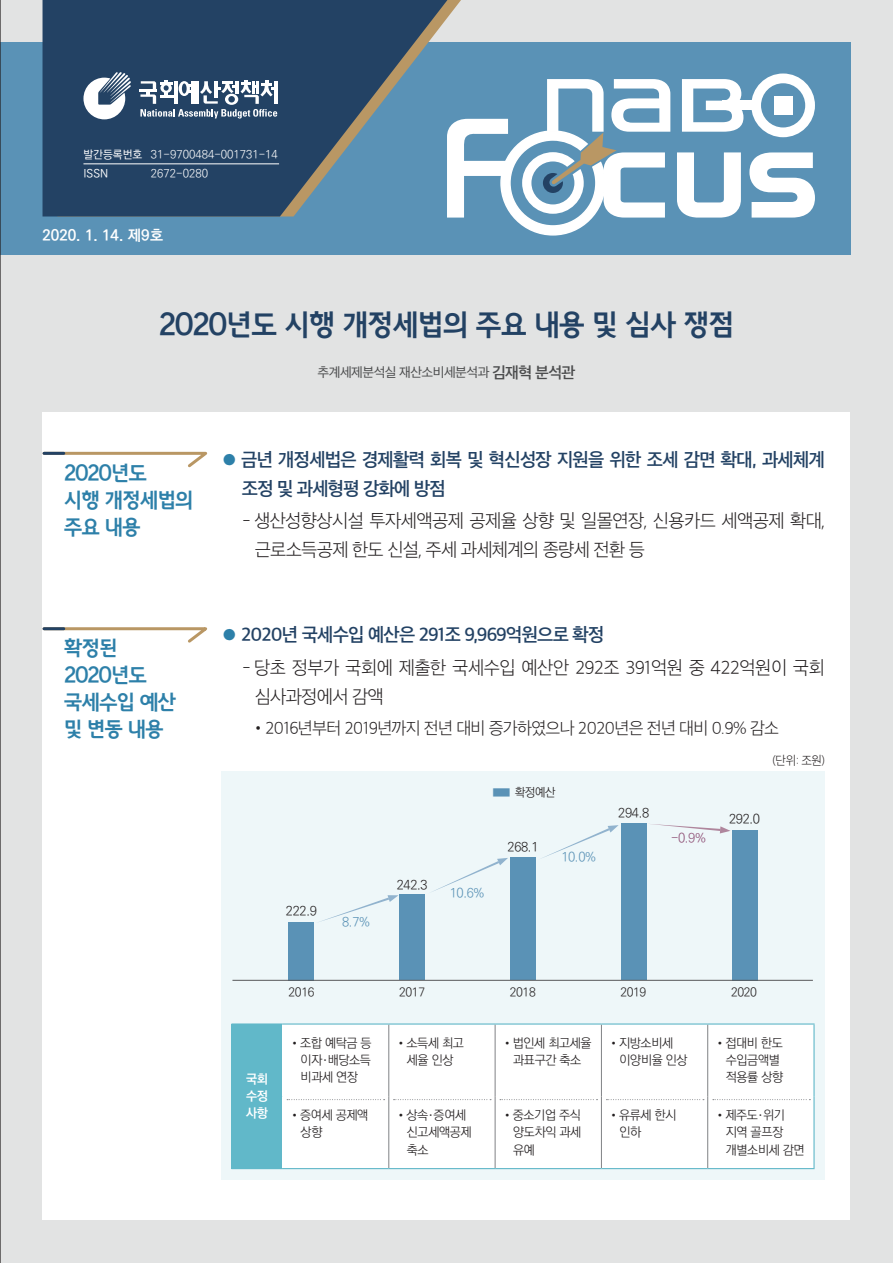
<style>
.page{position:relative;width:893px;height:1263px;background:#e2e3e3}
.page>*{position:absolute;margin:0;border:0;box-sizing:border-box;transform-origin:0 0}
.대제목{font:700 28.5px "Goyang Deogyang";letter-spacing:-.04em;color:#234264}
.중제목{font:700 20.25px/27px "Goyang Deogyang";letter-spacing:-.05em;color:#2d80a9}
.본문명조{font:18px/28.5px "SD Gothic Neoa b Ult Lt";letter-spacing:-.035em;color:#231f20}
.본문고딕{font:18px/28.5px "SD Gothic Neoa f Sm";letter-spacing:-.04em;color:#234264}
.본문명조_2{font:16.5px "SD Gothic Neoa b Ult Lt";letter-spacing:-.04em;color:#231f20}
.t1{font:700 15px "Ko Pub Dotum";color:#fff}
.t2{font:300 12.75px/17.2px "Ko Pub Dotum";letter-spacing:-.03em;color:#231f20}
.t3{font:12.75px "SD Gothic Neoa d Rg";letter-spacing:-.04em;color:#4b4c4d}
.t4{font:300 12.75px "Ko Pub Dotum";color:#5a92b6}
.t5{font:700 12.75px/17.2px "Ko Pub Dotum";color:#fff;text-align:justify}
.t6{font:300 12.75px "Ko Pub Dotum";color:#8e5076}
.t7{font:300 12px "Ko Pub Dotum";letter-spacing:-.03em;color:#231f20}
.t8{font:12px "SD Gothic Neoa b Ult Lt";color:#231f20;scale:.95 1}
.t9{font:300 11.25px "Ko Pub Dotum";color:#fff}
.t10{font:500 11.25px "Ko Pub Dotum";color:#fff}
.s1{font-weight:500}
.s2{font-family:"SD Gothic Neoa f Sm";font-size:15px}
.s3{font-family:"SD Gothic Neoa b Ult Lt";font-weight:400;color:#5a92b6}
.s4{font-family:"SD Gothic Neoa b Ult Lt";font-weight:400}
.s5{font-family:"SD Myeongjo Neoa d Md";font-weight:400}
</style>
<div class="page">
<div style="left:43px;top:412px;width:807px;height:808px;background:#fff"></div>
<div style="left:0;top:43px;width:850px;height:212px;background:#5a92b6"></div>
<svg style="left:43px;top:0;width:404px;height:216px;fill:#234264"></svg>
<div style="left:221px;top:771px;width:604px;height:409px;background:#eef7f9"></div>
<div style="left:289px;top:922px;width:25px;height:58px;background:#5a92b6"></div>
<div style="left:399px;top:894px;width:26px;height:86px;background:#5a92b6"></div>
<div style="left:510px;top:857px;width:26px;height:123px;background:#5a92b6"></div>
<div style="left:621px;top:823px;width:26px;height:157px;background:#5a92b6"></div>
<div style="left:732px;top:830px;width:25px;height:150px;background:#5a92b6"></div>
<hr style="left:232px;top:980px;width:581px;height:1px;background:#57585a">
<svg style="left:319px;top:895px;width:80px;height:27px"></svg>
<svg style="left:432px;top:858px;width:76px;height:34px"></svg>
<svg style="left:541px;top:825px;width:78px;height:34px"></svg>
<svg style="left:651px;top:824px;width:79px;height:9px"></svg>
<div style="left:231px;top:1024px;width:51px;height:144px;background:#61b8c9"></div>
<div style="left:283px;top:1024px;width:530px;height:144px;background:#fff"></div>
<hr style="left:389px;top:1024px;width:1px;height:72px;background:#808285">
<hr style="left:495px;top:1024px;width:1px;height:72px;background:#808285">
<hr style="left:601px;top:1024px;width:1px;height:72px;background:#808285">
<hr style="left:707px;top:1024px;width:1px;height:72px;background:#808285">
<hr style="left:389px;top:1096px;width:1px;height:72px;background:#808285">
<hr style="left:495px;top:1096px;width:1px;height:72px;background:#808285">
<hr style="left:601px;top:1096px;width:1px;height:72px;background:#808285">
<hr style="left:707px;top:1096px;width:1px;height:72px;background:#808285">
<hr style="left:282px;top:1023px;width:107px;height:1px;background:#61b8c9">
<hr style="left:389px;top:1023px;width:106px;height:1px;background:#61b8c9">
<hr style="left:495px;top:1023px;width:106px;height:1px;background:#61b8c9">
<hr style="left:601px;top:1023px;width:107px;height:1px;background:#61b8c9">
<hr style="left:708px;top:1023px;width:107px;height:1px;background:#61b8c9">
<hr style="left:282px;top:1168px;width:107px;height:1px;background:#61b8c9">
<hr style="left:389px;top:1168px;width:106px;height:1px;background:#61b8c9">
<hr style="left:495px;top:1168px;width:106px;height:1px;background:#61b8c9">
<hr style="left:601px;top:1168px;width:107px;height:1px;background:#61b8c9">
<hr style="left:708px;top:1168px;width:107px;height:1px;background:#61b8c9">
<hr style="left:813px;top:1024px;width:2px;height:72px;background:#61b8c9">
<hr style="left:813px;top:1096px;width:2px;height:72px;background:#61b8c9">
<hr style="left:282px;top:1024px;width:1px;height:72px;background:#fff">
<hr style="left:282px;top:1096px;width:1px;height:72px;background:#fff">
<hr style="left:231px;top:1023px;width:51px;height:1px;background:#61b8c9">
<hr style="left:231px;top:1168px;width:51px;height:1px;background:#61b8c9">
<svg style="left:713px;top:1099px;width:97px;height:1px"></svg>
<svg style="left:606px;top:1099px;width:98px;height:1px"></svg>
<svg style="left:500px;top:1099px;width:97px;height:1px"></svg>
<svg style="left:394px;top:1099px;width:97px;height:1px"></svg>
<svg style="left:287px;top:1099px;width:98px;height:1px"></svg>
<svg style="left:83px;top:72px;width:48px;height:47px"></svg>
<hr style="left:274px;top:81px;width:4px;height:23px;background:#fff">
<svg style="left:139px;top:80px;width:138px;height:39px"></svg>
<hr style="left:83px;top:164px;width:196px;height:1px;background:#fff">
<svg style="left:682px;top:79px;width:61px;height:53px"></svg>
<div style="left:723px;top:101px;width:34px;height:9px;background:#fff"></div>
<svg style="left:751px;top:74px;width:64px;height:63px"></svg>
<div style="left:774px;top:96px;width:18px;height:18px;background:#fff"></div>
<svg style="left:749px;top:152px;width:66px;height:66px"></svg>
<svg style="left:677px;top:152px;width:64px;height:66px"></svg>
<svg style="left:447px;top:79px;width:223px;height:157px"></svg>
<svg style="left:42px;top:450px;width:166px;height:20px"></svg>
<hr style="left:44px;top:452px;width:20px;height:3px;background:#234264">
<svg style="left:42px;top:626px;width:166px;height:19px"></svg>
<hr style="left:44px;top:627px;width:20px;height:3px;background:#234264">
<hr style="left:0;top:0;width:1px;height:1263px;background:#231f20">
<p class="t9" style="left:83px;top:148px;width:196px"><span class="s1">발간등록번호</span> 31-9700484-001731-14</p>
<p class="t10" style="left:83px;top:168px;width:26px">ISSN</p>
<p class="t9" style="left:151px;top:168px;width:59px">2672-0280</p>
<p class="t1" style="left:43px;top:227px;width:122px">2020. 1. 14. 제9호</p>
<p class="대제목" style="left:159px;top:309px;width:577px">2020년도 시행 개정세법의 주요 내용 및 심사 쟁점</p>
<p class="중제목" style="left:64px;top:460px;width:131px">2020년도<br>시행 개정세법의 주요 내용</p>
<p class="중제목" style="left:64px;top:635px;width:55px">확정된</p>
<p class="중제목" style="left:64px;top:662px;width:85px">2020년도</p>
<p class="중제목" style="left:64px;top:689px;width:114px">국세수입 예산 및 변동 내용</p>
<p class="t3" style="left:318px;top:366px;width:259px">추계세제분석실 재산소비세분석과 <span class="s2">김재혁 분석관</span></p>
<p class="본문고딕" style="left:241px;top:445px;width:585px">금년 개정세법은 경제활력 회복 및 혁신성장 지원을 위한 조세 감면 확대, 과세체계 조정 및 과세형평 강화에 방점</p>
<p class="본문명조" style="left:255px;top:507px;width:572px;text-indent:-12px">- 생산성향상시설 투자세액공제 공제율 상향 및 일몰연장, 신용카드 세액공제 확대, 근로소득공제 한도 신설, 주세 과세체계의 종량세 전환 등</p>
<p class="본문고딕" style="left:241px;top:621px;width:365px">2020년 국세수입 예산은 291조 9,969억원으로 확정</p>
<p class="본문명조" style="left:255px;top:653px;width:572px;text-indent:-12px">- 당초 정부가 국회에 제출한 국세수입 예산안 292조 391억원 중 422억원이 국회 심사과정에서 감액</p>
<p class="본문명조_2" style="left:251px;top:720px;width:530px">•2016년부터 2019년까지 전년 대비 증가하였으나 2020년은 전년 대비 0.9% 감소</p>
<p class="t2" style="left:286px;top:903px;width:33px">222.9</p>
<p class="t4" style="left:342px;top:915px;width:30px">8.7%</p>
<p class="t2" style="left:397px;top:877px;width:33px">242.3</p>
<p class="t7" style="left:490px;top:786px;width:67px"><span class="s3">■</span> 확정예산</p>
<p class="t4" style="left:450px;top:887px;width:36px">10.6%</p>
<p class="t2" style="left:507px;top:839px;width:33px">268.1</p>
<p class="t4" style="left:561px;top:850px;width:36px">10.0%</p>
<p class="t2" style="left:618px;top:805px;width:33px">294.8</p>
<p class="t6" style="left:671px;top:832px;width:37px">-0.9%</p>
<p class="t8" style="left:773px;top:754px;width:57px">(단위: 조원)</p>
<p class="t2" style="left:729px;top:811px;width:33px">292.0</p>
<p class="t5" style="left:246px;top:1071px;width:23px">국회 수정 사항</p>
<p class="t7" style="left:289px;top:986px;width:27px">2016</p>
<p class="t7" style="left:399px;top:986px;width:27px">2017</p>
<p class="t7" style="left:510px;top:986px;width:27px">2018</p>
<p class="t7" style="left:620px;top:986px;width:27px">2019</p>
<p class="t7" style="left:731px;top:986px;width:27px">2020</p>
<p class="t2" style="left:301px;top:1035px;width:73px;text-align:justify;text-indent:-12px"><span class="s4">•</span>조합 예탁금 등 이자<span class="s5">·</span>배당소득 비과세 연장</p>
<p class="t2" style="left:395px;top:1035px;width:70px;text-align:center"><span class="s4">•</span>소득세 최고 세율 인상</p>
<p class="t2" style="left:501px;top:1035px;width:92px;text-align:center"><span class="s4">•</span>법인세 최고세율 과표구간 축소</p>
<p class="t2" style="left:619px;top:1035px;width:70px;text-indent:-12px"><span class="s4">•</span>지방소비세 이양비율 인상</p>
<p class="t2" style="left:726px;top:1035px;width:59px;text-indent:-12px"><span class="s4">•</span>접대비 한도 수입금액별 적용률 상향</p>
<p class="t2" style="left:301px;top:1107px;width:69px;text-indent:-12px"><span class="s4">•</span>증여세 공제액 상향</p>
<p class="t2" style="left:407px;top:1107px;width:66px;text-indent:-12px"><span class="s4">•</span>상속<span class="s5">·</span>증여세 신고세액공제 축소</p>
<p class="t2" style="left:513px;top:1107px;width:70px;text-align:justify;text-indent:-12px"><span class="s4">•</span>중소기업 주식 양도차익 과세 유예</p>
<p class="t2" style="left:619px;top:1107px;width:58px;text-indent:-12px"><span class="s4">•</span>유류세 한시 인하</p>
<p class="t2" style="left:726px;top:1107px;width:80px;text-indent:-12px"><span class="s4">•</span>제주도<span class="s5">·</span>위기 지역 골프장 개별소비세 감면</p>
</div>
